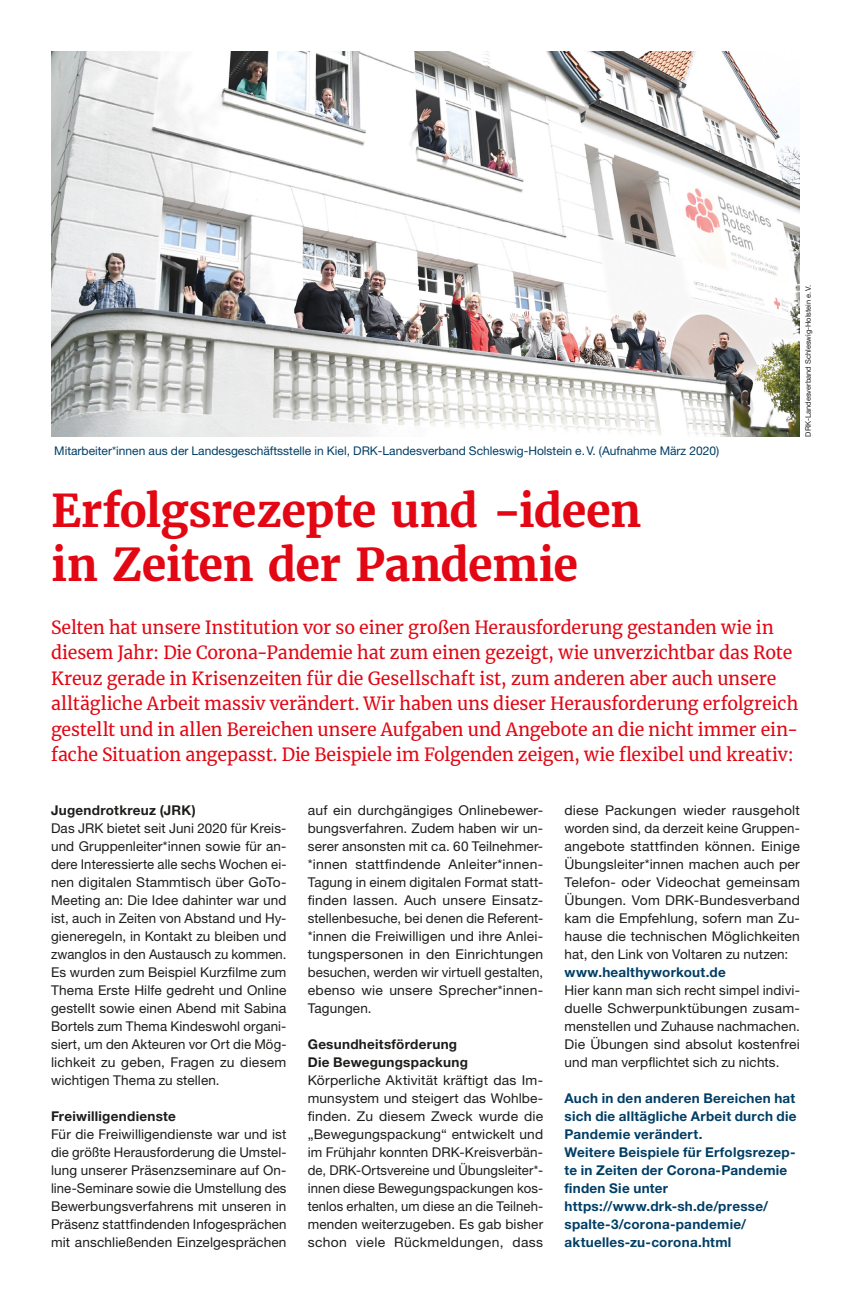
<style>
.page{position:relative;width:851px;height:1297px;background:#fff}
.page>*{position:absolute;margin:0;border:0;box-sizing:border-box;transform-origin:0 0}
.t1{font:700 45px/54px "Merriweather";letter-spacing:-.02em;color:#e30613}
.t2{font:18px/25.5px "Merriweather";letter-spacing:-.005em;color:#e30613}
.t3{font:13.5px/18px "Helvetica Neue LT Pro";letter-spacing:.01em;color:#1d1d1b;text-align:justify}
.t4{font:700 13.5px/18px "Helvetica Neue LT Pro";letter-spacing:.02em;color:#003e66}
.t5{font:700 13.5px/18px "Helvetica Neue LT Pro";letter-spacing:.02em;color:#1d1d1b}
.t6{font:12px "Helvetica Neue LT Pro";color:#003e66}
.t7{font:7.5px "Helvetica Neue LT Pro";color:#1d1d1b}
</style>
<div class="page">
<img style="left:51px;top:51px;width:748px;height:386px">
<p class="t6" style="left:54px;top:443px;width:666px">Mitarbeiter*innen aus der Landesgeschäftsstelle in Kiel, DRK-Landesverband Schleswig-Holstein e.V. (Aufnahme März 2020)</p>
<h1 class="t1" style="left:51px;top:483px;width:591px">Erfolgsrezepte und -ideen in Zeiten der Pandemie</h1>
<p class="t7" style="left:803px;top:437px;width:153px;rotate:-90deg">DRK-Landesverband Schleswig-Holstein e.V.</p>
<p class="t2" style="left:51px;top:614px;width:748px">Selten hat unsere Institution vor so einer großen Herausforderung gestanden wie in diesem Jahr: Die Corona-Pandemie hat zum einen gezeigt, wie unverzichtbar das Rote Kreuz gerade in Krisenzeiten für die Gesellschaft ist, zum anderen aber auch unsere alltägliche Arbeit massiv verändert. Wir haben uns dieser Herausforderung erfolgreich gestellt und in allen Bereichen unsere Aufgaben und Angebote an die nicht immer ein&shy;fache Situation angepasst. Die Beispiele im Folgenden zeigen, wie flexibel und kreativ:</p>
<p class="t5" style="left:51px;top:800px;width:146px">Jugendrotkreuz (JRK)</p>
<p class="t3" style="left:51px;top:818px;width:237px">Das JRK bietet seit Juni 2020 für Kreis&shy;und Gruppenleiter*innen sowie für an&shy;dere Interessierte alle sechs Wochen ei&shy;nen digitalen Stammtisch über GoTo-Meeting an: Die Idee dahinter war und ist, auch in Zeiten von Abstand und Hy&shy;gieneregeln, in Kontakt zu bleiben und zwanglos in den Austausch zu kommen.<br>Es wurden zum Beispiel Kurzfilme zum Thema Erste Hilfe gedreht und Online gestellt sowie einen Abend mit Sabina Bortels zum Thema Kindeswohl organi&shy;siert, um den Akteuren vor Ort die Mög&shy;lichkeit zu geben, Fragen zu diesem wichtigen Thema zu stellen.</p>
<p class="t5" style="left:51px;top:1106px;width:126px">Freiwilligendienste</p>
<p class="t3" style="left:51px;top:1124px;width:237px">Für die Freiwilligendienste war und ist die größte Herausforderung die Umstel&shy;lung unserer Präsenzseminare auf On&shy;line-Seminare sowie die Umstellung des Bewerbungsverfahrens mit unseren in Präsenz stattfindenden Infogesprächen mit anschließenden Einzelgesprächen</p>
<p class="t3" style="left:308px;top:800px;width:237px">auf ein durchgängiges Onlinebewer&shy;bungsverfahren. Zudem haben wir un&shy;serer ansonsten mit ca. 60 Teilnehmer-*innen stattfindende Anleiter*innen-Tagung in einem digitalen Format statt&shy;finden lassen. Auch unsere Einsatz&shy;stellenbesuche, bei denen die Referent-*innen die Freiwilligen und ihre Anlei&shy;tungspersonen in den Einrichtungen besuchen, werden wir virtuell gestalten, ebenso wie unsere Sprecher*innen-Tagungen.</p>
<p class="t5" style="left:308px;top:1034px;width:162px">Gesundheitsförderung<br>Die Bewegungspackung</p>
<p class="t3" style="left:308px;top:1070px;width:237px">Körperliche Aktivität kräftigt das Im&shy;munsystem und steigert das Wohlbe&shy;finden. Zu diesem Zweck wurde die „Bewegungspackung“ entwickelt und im Frühjahr konnten DRK-Kreisverbän&shy;de, DRK-Ortsvereine und Übungsleiter*- innen diese Bewegungspackungen kos&shy;tenlos erhalten, um diese an die Teilneh&shy;menden weiterzugeben. Es gab bisher schon viele Rückmeldungen, dass</p>
<p class="t3" style="left:564px;top:800px;width:237px">diese Packungen wieder rausgeholt worden sind, da derzeit keine Gruppen&shy;angebote stattfinden können. Einige Übungsleiter*innen machen auch per Telefon- oder Videochat gemeinsam Übungen. Vom DRK-Bundesverband kam die Empfehlung, sofern man Zu&shy;hause die technischen Möglichkeiten hat, den Link von Voltaren zu nutzen:</p>
<p class="t4" style="left:564px;top:962px;width:163px">www.healthyworkout.de</p>
<p class="t3" style="left:564px;top:980px;width:237px">Hier kann man sich recht simpel indivi&shy;duelle Schwerpunktübungen zusam&shy;menstellen und Zuhause nachmachen.<br>Die Übungen sind absolut kostenfrei und man verpflichtet sich zu nichts.</p>
<p class="t4" style="left:564px;top:1088px;width:234px">Auch in den anderen Bereichen hat sich die alltägliche Arbeit durch die<br>Pandemie verändert.<br>Weitere Beispiele für Erfolgsrezep&shy;te in Zeiten der Corona-Pandemie finden Sie unter https://www.drk-sh.de/presse/ spalte-3/corona-pandemie/ aktuelles-zu-corona.html</p>
</div>
